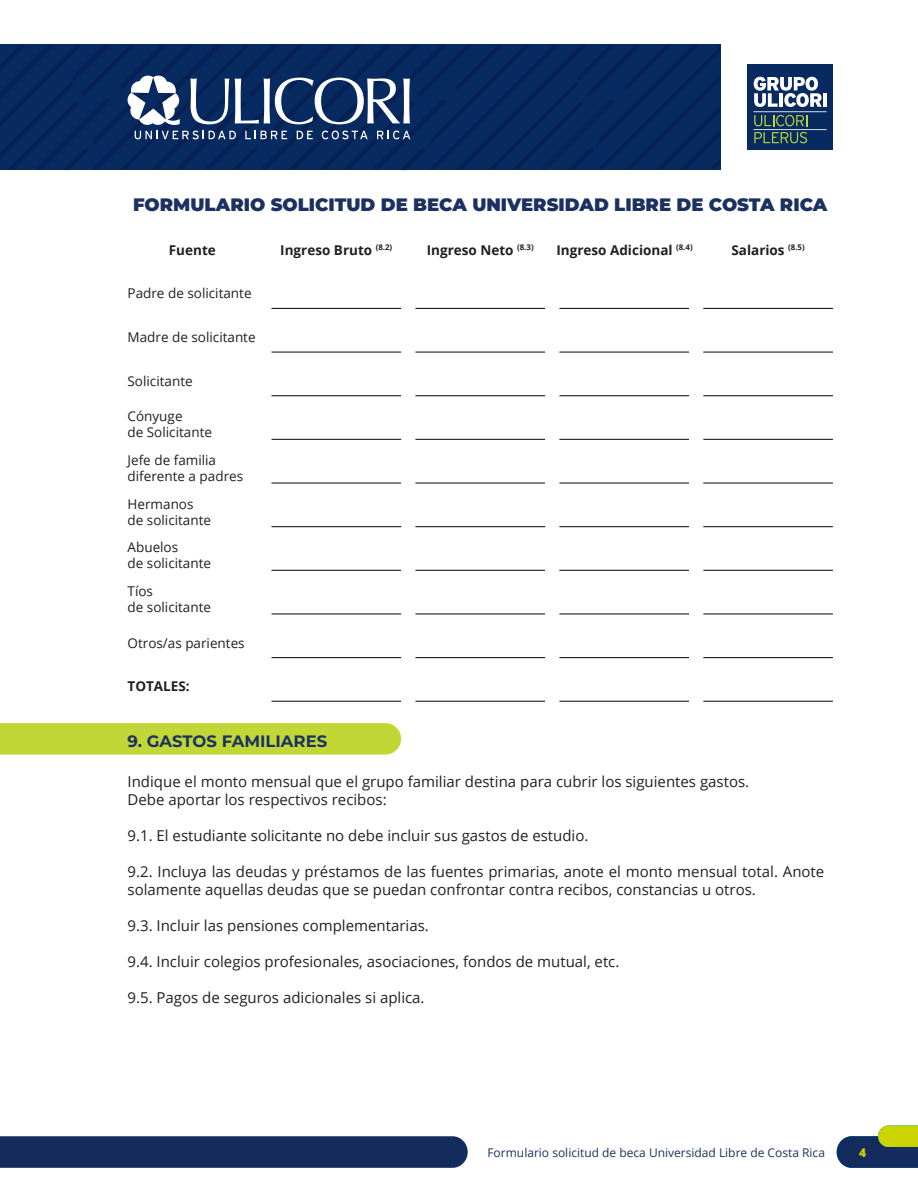
<style>
.page{position:relative;width:918px;height:1188px;background:#fff}
.page>*{position:absolute;margin:0;border:0;box-sizing:border-box;transform-origin:0 0}
.t1{font:900 18px "Montserrat";color:#1d3160}
.t2{font:700 16.5px "Montserrat";color:#1d3160}
.t3{font:15px/18px "Open Sans";color:#231f20}
.t4{font:13.5px/16.2px "Open Sans";color:#231f20}
.t5{font:700 13.5px "Open Sans";color:#231f20}
.t6{font:12px "Open Sans";color:#1d3160}
.t7{font:800 12px "Open Sans";color:#ccd400}
</style>
<div class="page">
<div style="left:0;top:1136px;width:468px;height:32px;background:#142b5e"></div>
<svg style="left:837px;top:1126px;width:81px;height:42px;background:#627362"></svg>
<hr style="left:272px;top:308px;width:129px;height:1px;background:#231f20">
<hr style="left:272px;top:352px;width:129px;height:1px;background:#231f20">
<hr style="left:272px;top:395px;width:129px;height:1px;background:#231f20">
<hr style="left:272px;top:439px;width:129px;height:1px;background:#231f20">
<hr style="left:272px;top:482px;width:129px;height:2px;background:#231f20">
<hr style="left:272px;top:526px;width:129px;height:1px;background:#231f20">
<hr style="left:272px;top:570px;width:129px;height:1px;background:#231f20">
<hr style="left:272px;top:613px;width:129px;height:2px;background:#231f20">
<hr style="left:272px;top:657px;width:129px;height:1px;background:#231f20">
<hr style="left:272px;top:701px;width:129px;height:1px;background:#231f20">
<hr style="left:415px;top:308px;width:130px;height:1px;background:#231f20">
<hr style="left:415px;top:352px;width:130px;height:1px;background:#231f20">
<hr style="left:415px;top:395px;width:130px;height:1px;background:#231f20">
<hr style="left:415px;top:439px;width:130px;height:1px;background:#231f20">
<hr style="left:415px;top:482px;width:130px;height:2px;background:#231f20">
<hr style="left:415px;top:526px;width:130px;height:1px;background:#231f20">
<hr style="left:415px;top:570px;width:130px;height:1px;background:#231f20">
<hr style="left:415px;top:613px;width:130px;height:2px;background:#231f20">
<hr style="left:415px;top:657px;width:130px;height:1px;background:#231f20">
<hr style="left:415px;top:701px;width:130px;height:1px;background:#231f20">
<hr style="left:559px;top:308px;width:130px;height:1px;background:#231f20">
<hr style="left:559px;top:352px;width:130px;height:1px;background:#231f20">
<hr style="left:559px;top:395px;width:130px;height:1px;background:#231f20">
<hr style="left:559px;top:439px;width:130px;height:1px;background:#231f20">
<hr style="left:559px;top:482px;width:130px;height:2px;background:#231f20">
<hr style="left:559px;top:526px;width:130px;height:1px;background:#231f20">
<hr style="left:559px;top:570px;width:130px;height:1px;background:#231f20">
<hr style="left:559px;top:613px;width:130px;height:2px;background:#231f20">
<hr style="left:559px;top:657px;width:130px;height:1px;background:#231f20">
<hr style="left:559px;top:701px;width:130px;height:1px;background:#231f20">
<hr style="left:703px;top:352px;width:130px;height:1px;background:#231f20">
<hr style="left:703px;top:395px;width:130px;height:1px;background:#231f20">
<hr style="left:703px;top:439px;width:130px;height:1px;background:#231f20">
<hr style="left:703px;top:482px;width:130px;height:2px;background:#231f20">
<hr style="left:703px;top:526px;width:130px;height:1px;background:#231f20">
<hr style="left:703px;top:570px;width:130px;height:1px;background:#231f20">
<hr style="left:703px;top:613px;width:130px;height:2px;background:#231f20">
<hr style="left:703px;top:657px;width:130px;height:1px;background:#231f20">
<hr style="left:703px;top:701px;width:130px;height:1px;background:#231f20">
<svg style="left:0;top:723px;width:401px;height:32px;background:#c2d73a"></svg>
<div style="left:748px;top:65px;width:85px;height:85px;background:#072b60"></div>
<svg style="left:754px;top:77px;width:68px;height:30px"></svg>
<hr style="left:753px;top:111px;width:74px;height:1px;background:#dddee0">
<hr style="left:753px;top:129px;width:74px;height:1px;background:#dddee0">
<svg style="left:0;top:45px;width:721px;height:125px;background:#143466"></svg>
<hr style="left:779px;top:93px;width:4px;height:14px;background:#fff">
<svg style="left:754px;top:132px;width:53px;height:11px"></svg>
<svg style="left:754px;top:115px;width:53px;height:11px"></svg>
<hr style="left:823px;top:93px;width:4px;height:14px;background:#fff">
<hr style="left:703px;top:308px;width:130px;height:1px;background:#231f20">
<p class="t1" style="left:133px;top:191px;width:696px">FORMULARIO SOLICITUD DE BECA UNIVERSIDAD LIBRE DE COSTA RICA</p>
<p class="t5" style="left:169px;top:240px;width:48px">Fuente</p>
<p class="t4" style="left:128px;top:285px;width:126px">Padre de solicitante</p>
<p class="t4" style="left:128px;top:329px;width:130px">Madre de solicitante</p>
<p class="t4" style="left:128px;top:372px;width:67px">Solicitante</p>
<p class="t4" style="left:128px;top:408px;width:86px">Cónyuge<br>de Solicitante</p>
<p class="t4" style="left:128px;top:452px;width:117px">Jefe de familia diferente a padres</p>
<p class="t4" style="left:128px;top:495px;width:85px">Hermanos de solicitante</p>
<p class="t4" style="left:128px;top:539px;width:85px">Abuelos<br>de solicitante</p>
<p class="t4" style="left:128px;top:582px;width:85px">Tíos<br>de solicitante</p>
<p class="t4" style="left:128px;top:634px;width:119px">Otros/as parientes</p>
<p class="t5" style="left:128px;top:677px;width:64px">TOTALES:</p>
<p class="t5" style="left:280px;top:240px;width:114px">Ingreso Bruto <sup>(8.2)</sup></p>
<p class="t5" style="left:556px;top:240px;width:138px">Ingreso Adicional <sup>(8.4)</sup></p>
<p class="t5" style="left:732px;top:240px;width:75px">Salarios <sup>(8.5)</sup></p>
<p class="t5" style="left:427px;top:240px;width:108px">Ingreso Neto <sup>(8.3)</sup></p>
<p class="t2" style="left:128px;top:729px;width:201px">9. GASTOS FAMILIARES</p>
<p class="t3" style="left:128px;top:772px;width:623px">Indique el monto mensual que el grupo familiar destina para cubrir los siguientes gastos.<br>Debe aportar los respectivos recibos:</p>
<p class="t3" style="left:128px;top:826px;width:462px">9.1. El estudiante solicitante no debe incluir sus gastos de estudio.</p>
<p class="t3" style="left:128px;top:862px;width:698px">9.2. Incluya las deudas y préstamos de las fuentes primarias, anote el monto mensual total. Anote solamente aquellas deudas que se puedan confrontar contra recibos, constancias u otros.</p>
<p class="t3" style="left:128px;top:916px;width:303px">9.3. Incluir las pensiones complementarias.</p>
<p class="t3" style="left:128px;top:952px;width:493px">9.4. Incluir colegios profesionales, asociaciones, fondos de mutual, etc.</p>
<p class="t3" style="left:128px;top:988px;width:299px">9.5. Pagos de seguros adicionales si aplica.</p>
<p class="t6" style="left:487px;top:1144px;width:339px">Formulario solicitud de beca Universidad Libre de Costa Rica</p>
<p class="t7" style="left:859px;top:1143px;width:9px">4</p>
</div>
